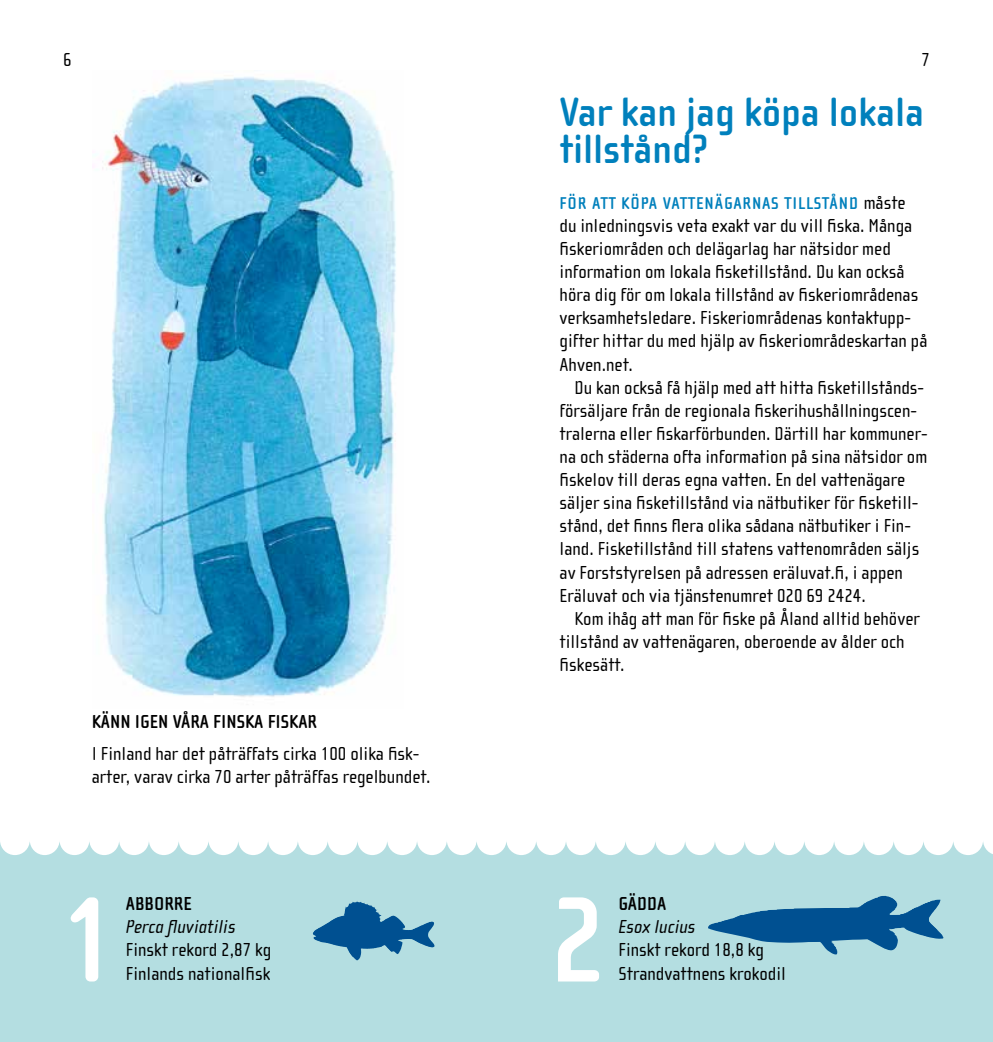
<style>
.page{position:relative;width:993px;height:1042px;background:#fff}
.page>*{position:absolute;margin:0;border:0;box-sizing:border-box;transform-origin:0 0}
.t1{font:700 124.42px "Cholla Sans OT";color:#fff}
.t2{font:700 42px/36.8px "Cholla Sans OT";color:#0080bc}
.t3{font:19.25px/23.1px "Cholla Sans OT";color:#000}
.t4{font:700 19.25px "Cholla Sans OT";color:#000}
.t5{font:italic 19.25px "Cholla Sans OT";color:#000}
.t6{font:700 17.5px "Cholla Sans OT";letter-spacing:.05em;color:#0080bc}
.s1{font-weight:400;font-size:19.25px;color:#000}
</style>
<div class="page">
<svg style="left:0;top:842px;width:992px;height:200px;background:#b5dde1"></svg>
<img style="left:93px;top:76px;width:303px;height:621px">
<img style="left:312px;top:901px;width:45px;height:35px">
<img style="left:707px;top:895px;width:236px;height:59px">
<p class="t3" style="left:63px;top:49px;width:10px">6</p>
<p class="t3" style="left:921px;top:49px;width:10px">7</p>
<h2 class="t2" style="left:559px;top:94px;width:366px">Var kan jag köpa lokala tillstånd?</h2>
<p class="t6" style="left:559px;top:193px;width:347px">FÖR ATT KÖPA VATTENÄGARNAS TILLSTÅND <span class="s1">måste</span></p>
<p class="t3" style="left:559px;top:214px;width:369px">du inledningsvis veta exakt var du vill fiska. Många fiskeriområden och delägarlag har nätsidor med information om lokala fisketillstånd. Du kan också höra dig för om lokala tillstånd av fiskeriområdenas verksamhetsledare. Fiskeriområdenas kontaktupp&shy;gifter hittar du med hjälp av fiskeriområdeskartan på Ahven.net.</p>
<p class="t3" style="left:559px;top:376px;width:369px;text-indent:15px">Du kan också få hjälp med att hitta fisketillstånds&shy;försäljare från de regionala fiskerihushållningscen&shy;tralerna eller fiskarförbunden. Därtill har kommuner&shy;na och städerna ofta information på sina nätsidor om fiskelov till deras egna vatten. En del vattenägare säljer sina fisketillstånd via nätbutiker för fisketill&shy;stånd, det finns flera olika sådana nätbutiker i Fin&shy;land. Fisketillstånd till statens vattenområden säljs av Forststyrelsen på adressen eräluvat.fi, i appen Eräluvat och via tjänstenumret 020 69 2424.</p>
<p class="t3" style="left:559px;top:607px;width:362px;text-indent:15px">Kom ihåg att man för fiske på Åland alltid behöver tillstånd av vattenägaren, oberoende av ålder och fiskesätt.</p>
<p class="t4" style="left:92px;top:711px;width:227px">KÄNN IGEN VÅRA FINSKA FISKAR</p>
<p class="t3" style="left:92px;top:743px;width:340px">I Finland har det påträffats cirka 100 olika fisk&shy;arter, varav cirka 70 arter påträffas regelbundet.</p>
<h1 class="t1" style="left:60px;top:872px;width:61px">1</h1>
<p class="t4" style="left:126px;top:893px;width:67px">ABBORRE</p>
<p class="t5" style="left:126px;top:916px;width:111px">Perca fluviatilis</p>
<p class="t3" style="left:126px;top:939px;width:147px">Finskt rekord 2,87 kg<br>Finlands nationalfisk</p>
<h1 class="t1" style="left:547px;top:872px;width:61px">2</h1>
<p class="t4" style="left:618px;top:893px;width:49px">GÄDDA</p>
<p class="t5" style="left:618px;top:916px;width:78px">Esox lucius</p>
<p class="t3" style="left:618px;top:939px;width:169px">Finskt rekord 18,8 kg<br>Strandvattnens krokodil</p>
</div>
